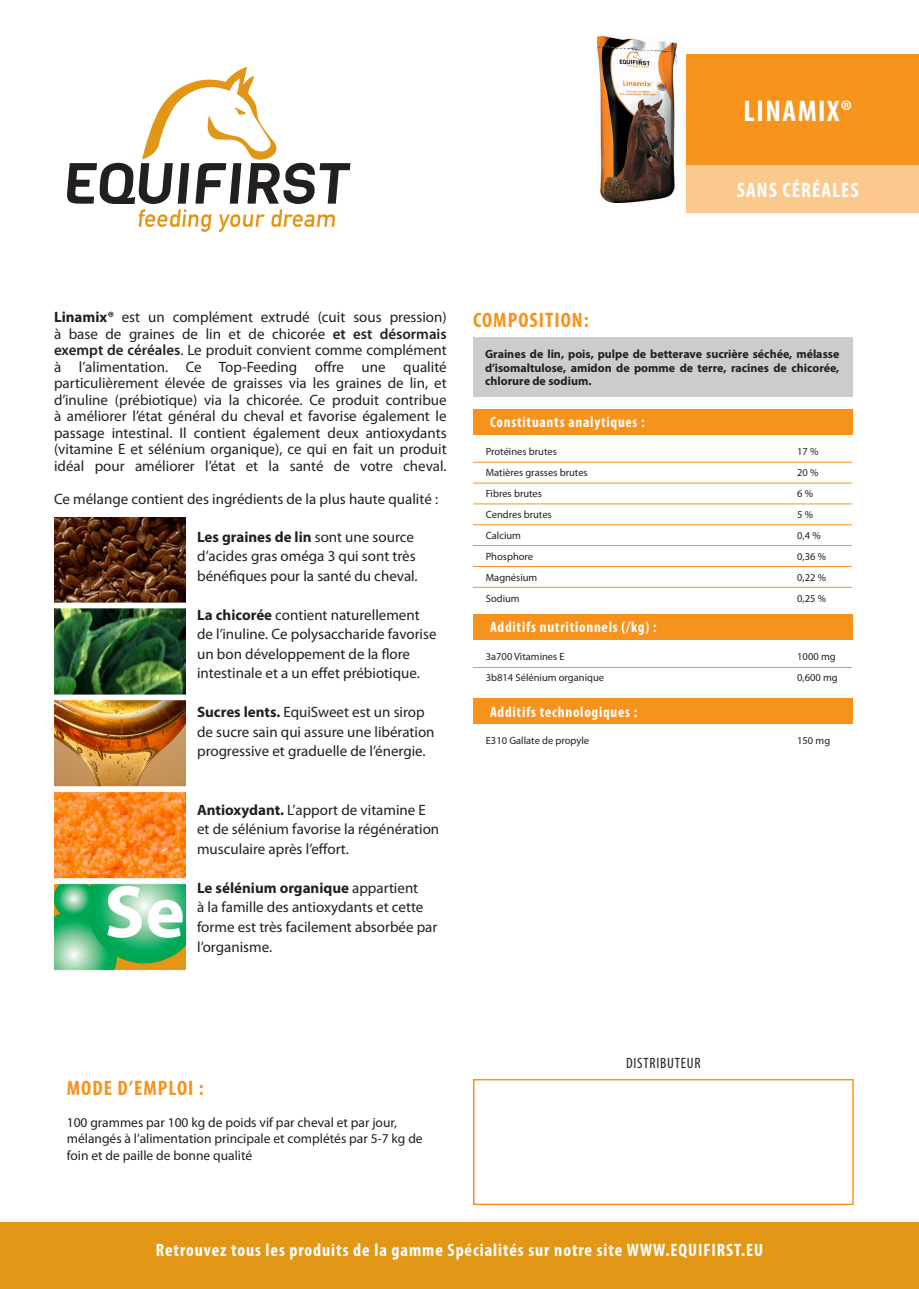
<style>
.page{position:relative;width:919px;height:1289px;background:#fff}
.page>*{position:absolute;margin:0;border:0;box-sizing:border-box;transform-origin:0 0}
.t1{font:700 condensed 30px "Myriad Pro";letter-spacing:.05em;color:#fff}
.t2{font:700 condensed 21px "Myriad Pro";letter-spacing:.05em;color:#f7931d}
.t3{font:700 condensed 21px "Myriad Pro";letter-spacing:.05em;color:#fff}
.t4{font:700 condensed 18px "Myriad Pro";letter-spacing:.05em;color:#fff}
.t5{font:15px/19.5px "Myriad Pro";color:#231f20}
.t6{font:700 condensed 15px "Myriad Pro";letter-spacing:.05em;color:#fff}
.t7{font:condensed 15px "Myriad Pro";letter-spacing:.05em;color:#231f20}
.t8{font:13.5px/16.2px "Myriad Pro";color:#231f20}
.t9{font:700 12px/13.5px "Myriad Pro";color:#231f20;text-align:justify}
.t10{font:10.5px "Myriad Pro";color:#231f20}
.s1{font-weight:700}
.s2{font-weight:600}
</style>
<div class="page">
<div style="left:0;top:1222px;width:918px;height:66px;background:#e39717"></div>
<div style="left:686px;top:55px;width:232px;height:110px;background:#f7941d"></div>
<div style="left:473px;top:408px;width:379px;height:26px;background:#f7931d"></div>
<div style="left:473px;top:614px;width:379px;height:25px;background:#f7931d"></div>
<div style="left:473px;top:698px;width:379px;height:26px;background:#f7931d"></div>
<svg style="left:67px;top:67px;width:283px;height:165px"></svg>
<img style="left:597px;top:37px;width:79px;height:165px">
<div style="left:473px;top:1078px;width:380px;height:126px;border:1px solid #f7931d"></div>
<div style="left:473px;top:337px;width:379px;height:60px;background:#cccccd"></div>
<hr style="left:473px;top:462px;width:379px;height:1px;background:#f7931d">
<hr style="left:473px;top:667px;width:379px;height:1px;background:#f7931d">
<hr style="left:473px;top:503px;width:379px;height:1px;background:#f7931d">
<hr style="left:473px;top:545px;width:379px;height:1px;background:#f7931d">
<hr style="left:473px;top:587px;width:379px;height:1px;background:#f7931d">
<hr style="left:473px;top:482px;width:379px;height:1px;background:#f7931d">
<hr style="left:473px;top:524px;width:379px;height:1px;background:#f7931d">
<hr style="left:473px;top:566px;width:379px;height:1px;background:#f7931d">
<img style="left:54px;top:517px;width:132px;height:454px">
<div style="left:686px;top:165px;width:232px;height:48px;background:#fbc98e"></div>
<p class="t1" style="left:743px;top:92px;width:110px">LINAMIX®</p>
<p class="t3" style="left:737px;top:177px;width:123px">SANS CÉRÉALES</p>
<p class="t5" style="left:54px;top:309px;width:394px;line-height:16.5px;text-align:justify"><span class="s1">Linamix®</span> est un complément extrudé (cuit sous pression) à base de graines de lin et de chicorée <span class="s2">et est désormais exempt de céréales</span>. Le produit convient comme complément à l’alimentation. Ce Top-Feeding offre une qualité particulièrement élevée de graisses via les graines de lin, et d’inuline (prébiotique) via la chicorée. Ce produit contribue à améliorer l’état général du cheval et favorise également le passage intestinal. Il contient également deux antioxydants (vitamine E et sélénium organique), ce qui en fait un produit idéal pour améliorer l’état et la santé de votre cheval.</p>
<p class="t5" style="left:54px;top:489px;width:385px">Ce mélange contient des ingrédients de la plus haute qualité :</p>
<p class="t5" style="left:197px;top:527px;width:222px"><span class="s1">Les graines de lin</span> sont une source d’acides gras oméga 3 qui sont très bénéfiques pour la santé du cheval.</p>
<p class="t5" style="left:197px;top:605px;width:241px"><span class="s1">La chicorée</span> contient naturellement de l’inuline. Ce polysaccharide favorise un bon développement de la flore intestinale et a un effet prébiotique.</p>
<p class="t5" style="left:197px;top:702px;width:239px"><span class="s1">Sucres lents.</span> EquiSweet est un sirop de sucre sain qui assure une libération progressive et graduelle de l’énergie.</p>
<p class="t5" style="left:197px;top:800px;width:244px"><span class="s1">Antioxydant.</span> L’apport de vitamine E et de sélénium favorise la régénération musculaire après l’effort.</p>
<p class="t5" style="left:197px;top:878px;width:242px"><span class="s1">Le sélénium organique</span> appartient<br>à la famille des antioxydants et cette forme est très facilement absorbée par l’organisme.</p>
<p class="t2" style="left:473px;top:307px;width:117px">COMPOSITION:</p>
<p class="t9" style="left:485px;top:347px;width:356px">Graines de lin, pois, pulpe de betterave sucrière séchée, mélasse d’isomaltulose, amidon de pomme de terre, racines de chicorée, chlorure de sodium.</p>
<p class="t6" style="left:490px;top:413px;width:156px">Constituants analytiques :</p>
<p class="t10" style="left:485px;top:444px;width:73px">Protéines brutes</p>
<p class="t10" style="left:797px;top:444px;width:23px">17 %</p>
<p class="t10" style="left:485px;top:465px;width:103px">Matières grasses brutes</p>
<p class="t10" style="left:797px;top:465px;width:23px">20 %</p>
<p class="t10" style="left:485px;top:486px;width:58px">Fibres brutes</p>
<p class="t10" style="left:797px;top:486px;width:17px">6 %</p>
<p class="t10" style="left:485px;top:507px;width:67px">Cendres brutes</p>
<p class="t10" style="left:797px;top:507px;width:17px">5 %</p>
<p class="t10" style="left:485px;top:528px;width:37px">Calcium</p>
<p class="t10" style="left:797px;top:528px;width:25px">0,4 %</p>
<p class="t10" style="left:485px;top:549px;width:49px">Phosphore</p>
<p class="t10" style="left:797px;top:549px;width:30px">0,36 %</p>
<p class="t10" style="left:485px;top:570px;width:53px">Magnésium</p>
<p class="t10" style="left:797px;top:570px;width:30px">0,22 %</p>
<p class="t10" style="left:485px;top:591px;width:35px">Sodium</p>
<p class="t10" style="left:797px;top:591px;width:30px">0,25 %</p>
<p class="t6" style="left:490px;top:618px;width:168px">Additifs nutritionnels (/kg) :</p>
<p class="t10" style="left:485px;top:649px;width:80px">3a700 Vitamines E</p>
<p class="t10" style="left:797px;top:649px;width:40px">1000 mg</p>
<p class="t10" style="left:485px;top:670px;width:120px">3b814 Sélénium organique</p>
<p class="t10" style="left:797px;top:670px;width:42px">0,600 mg</p>
<p class="t6" style="left:490px;top:702px;width:149px">Additifs technologiques :</p>
<p class="t10" style="left:485px;top:734px;width:105px">E310 Gallate de propyle</p>
<p class="t10" style="left:797px;top:734px;width:35px">150 mg</p>
<p class="t2" style="left:67px;top:1074px;width:138px">MODE D’EMPLOI :</p>
<p class="t8" style="left:67px;top:1114px;width:357px">100 grammes par 100 kg de poids vif par cheval et par jour, mélangés à l’alimentation principale et complétés par 5-7 kg de foin et de paille de bonne qualité</p>
<p class="t7" style="left:626px;top:1053px;width:76px">DISTRIBUTEUR</p>
<p class="t4" style="left:156px;top:1238px;width:608px">Retrouvez tous les produits de la gamme Spécialités sur notre site WWW.EQUIFIRST.EU</p>
</div>
